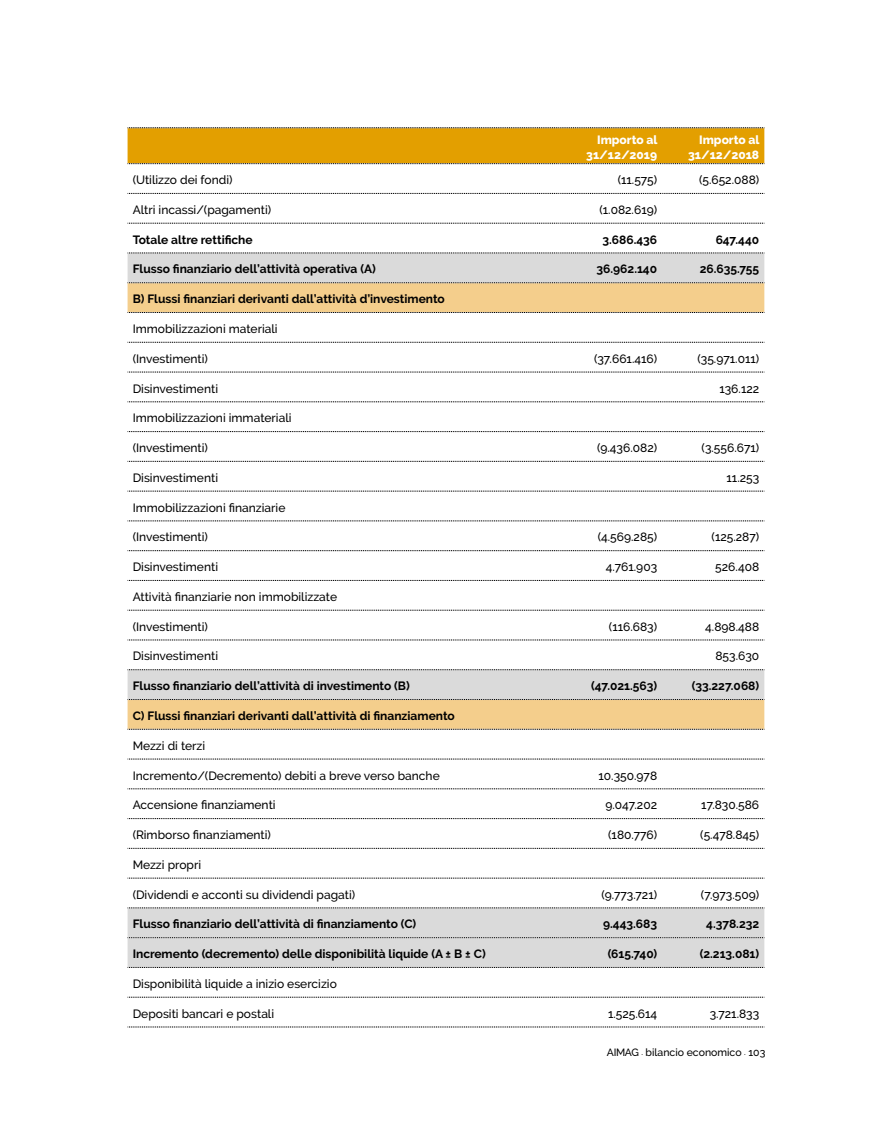
<style>
.page{position:relative;width:893px;height:1127px;background:#fff}
.page>*{position:absolute;margin:0;border:0;box-sizing:border-box;transform-origin:0 0}
.t1{font:500 12px "Raleway";color:#000}
.t2{font:700 12px "Raleway";color:#000}
.t3{font:800 12px/14.4px "Raleway";color:#fff;text-align:right}
.t4{font:500 10.5px "Raleway";color:#000}
.s1{font-size:4.5px}
</style>
<div class="page">
<svg style="left:128px;top:254px;width:636px;height:713px"></svg>
<svg style="left:128px;top:283px;width:636px;height:446px"></svg>
<svg style="left:128px;top:193px;width:637px;height:1px"></svg>
<svg style="left:128px;top:223px;width:637px;height:1px"></svg>
<svg style="left:128px;top:253px;width:637px;height:1px"></svg>
<svg style="left:128px;top:282px;width:637px;height:1px"></svg>
<svg style="left:128px;top:312px;width:637px;height:1px"></svg>
<svg style="left:128px;top:342px;width:637px;height:1px"></svg>
<svg style="left:128px;top:372px;width:637px;height:1px"></svg>
<svg style="left:128px;top:401px;width:637px;height:1px"></svg>
<svg style="left:128px;top:431px;width:637px;height:1px"></svg>
<svg style="left:128px;top:461px;width:637px;height:1px"></svg>
<svg style="left:128px;top:491px;width:637px;height:1px"></svg>
<svg style="left:128px;top:521px;width:637px;height:1px"></svg>
<svg style="left:128px;top:550px;width:637px;height:1px"></svg>
<svg style="left:128px;top:580px;width:637px;height:1px"></svg>
<svg style="left:128px;top:610px;width:637px;height:1px"></svg>
<svg style="left:128px;top:640px;width:637px;height:1px"></svg>
<svg style="left:128px;top:669px;width:637px;height:1px"></svg>
<svg style="left:128px;top:699px;width:637px;height:1px"></svg>
<svg style="left:128px;top:729px;width:637px;height:1px"></svg>
<svg style="left:128px;top:759px;width:637px;height:1px"></svg>
<svg style="left:128px;top:788px;width:637px;height:1px"></svg>
<svg style="left:128px;top:818px;width:637px;height:1px"></svg>
<svg style="left:128px;top:848px;width:637px;height:1px"></svg>
<svg style="left:128px;top:878px;width:637px;height:1px"></svg>
<svg style="left:128px;top:127px;width:637px;height:37px;background:#dd9d08"></svg>
<svg style="left:128px;top:907px;width:637px;height:1px"></svg>
<svg style="left:128px;top:937px;width:637px;height:1px"></svg>
<svg style="left:128px;top:967px;width:637px;height:1px"></svg>
<svg style="left:128px;top:997px;width:637px;height:1px"></svg>
<svg style="left:128px;top:1027px;width:637px;height:1px"></svg>
<p class="t3" style="left:586px;top:133px;width:73px">Importo al<br>31/12/2019</p>
<p class="t3" style="left:688px;top:133px;width:73px">Importo al<br>31/12/2018</p>
<p class="t1" style="left:133px;top:173px;width:101px">(Utilizzo dei fondi)</p>
<p class="t1" style="left:618px;top:173px;width:41px">(11.575)</p>
<p class="t1" style="left:699px;top:173px;width:62px">(5.652.088)</p>
<p class="t1" style="left:133px;top:203px;width:140px">Altri incassi/(pagamenti)</p>
<p class="t1" style="left:599px;top:203px;width:59px">(1.082.619)</p>
<p class="t2" style="left:133px;top:233px;width:122px">Totale altre rettifiche</p>
<p class="t2" style="left:602px;top:233px;width:56px">3.686.436</p>
<p class="t2" style="left:716px;top:233px;width:45px">647.440</p>
<p class="t2" style="left:133px;top:262px;width:245px">Flusso finanziario dell’attività operativa (A)</p>
<p class="t2" style="left:596px;top:262px;width:62px">36.962.140</p>
<p class="t2" style="left:700px;top:262px;width:61px">26.635.755</p>
<p class="t2" style="left:133px;top:292px;width:314px">B) Flussi finanziari derivanti dall’attività d’investimento</p>
<p class="t1" style="left:133px;top:322px;width:147px">Immobilizzazioni materiali</p>
<p class="t1" style="left:133px;top:352px;width:77px">(Investimenti)</p>
<p class="t1" style="left:594px;top:352px;width:65px">(37.661.416)</p>
<p class="t1" style="left:697px;top:352px;width:63px">(35.971.011)</p>
<p class="t1" style="left:133px;top:381px;width:87px">Disinvestimenti</p>
<p class="t1" style="left:719px;top:381px;width:41px">136.122</p>
<p class="t1" style="left:133px;top:411px;width:160px">Immobilizzazioni immateriali</p>
<p class="t1" style="left:133px;top:441px;width:77px">(Investimenti)</p>
<p class="t1" style="left:597px;top:441px;width:62px">(9.436.082)</p>
<p class="t1" style="left:702px;top:441px;width:59px">(3.556.671)</p>
<p class="t1" style="left:133px;top:471px;width:87px">Disinvestimenti</p>
<p class="t1" style="left:726px;top:471px;width:34px">11.253</p>
<p class="t1" style="left:133px;top:500px;width:154px">Immobilizzazioni finanziarie</p>
<p class="t1" style="left:133px;top:530px;width:77px">(Investimenti)</p>
<p class="t1" style="left:598px;top:530px;width:61px">(4.569.285)</p>
<p class="t1" style="left:712px;top:530px;width:49px">(125.287)</p>
<p class="t1" style="left:133px;top:560px;width:87px">Disinvestimenti</p>
<p class="t1" style="left:606px;top:560px;width:53px">4.761.903</p>
<p class="t1" style="left:715px;top:560px;width:45px">526.408</p>
<p class="t1" style="left:133px;top:590px;width:206px">Attività finanziarie non immobilizzate</p>
<p class="t1" style="left:133px;top:619px;width:77px">(Investimenti)</p>
<p class="t1" style="left:609px;top:619px;width:50px">(116.683)</p>
<p class="t1" style="left:705px;top:619px;width:56px">4.898.488</p>
<p class="t1" style="left:133px;top:649px;width:87px">Disinvestimenti</p>
<p class="t1" style="left:715px;top:649px;width:45px">853.630</p>
<p class="t2" style="left:133px;top:679px;width:279px">Flusso finanziario dell’attività di investimento (B)</p>
<p class="t2" style="left:591px;top:679px;width:68px">(47.021.563)</p>
<p class="t2" style="left:692px;top:679px;width:69px">(33.227.068)</p>
<p class="t2" style="left:133px;top:709px;width:324px">C) Flussi finanziari derivanti dall’attività di finanziamento</p>
<p class="t1" style="left:133px;top:738px;width:74px">Mezzi di terzi</p>
<p class="t1" style="left:133px;top:768px;width:309px">Incremento/(Decremento) debiti a breve verso banche</p>
<p class="t1" style="left:598px;top:768px;width:60px">10.350.978</p>
<p class="t1" style="left:133px;top:798px;width:144px">Accensione finanziamenti</p>
<p class="t1" style="left:605px;top:798px;width:53px">9.047.202</p>
<p class="t1" style="left:701px;top:798px;width:59px">17.830.586</p>
<p class="t1" style="left:133px;top:828px;width:140px">(Rimborso finanziamenti)</p>
<p class="t1" style="left:608px;top:828px;width:50px">(180.776)</p>
<p class="t1" style="left:700px;top:828px;width:60px">(5.478.845)</p>
<p class="t1" style="left:133px;top:857px;width:70px">Mezzi propri</p>
<p class="t1" style="left:133px;top:887px;width:224px">(Dividendi e acconti su dividendi pagati)</p>
<p class="t1" style="left:601px;top:887px;width:57px">(9.773.721)</p>
<p class="t1" style="left:701px;top:887px;width:60px">(7.973.509)</p>
<p class="t2" style="left:133px;top:917px;width:285px">Flusso finanziario dell’attività di finanziamento (C)</p>
<p class="t2" style="left:603px;top:917px;width:56px">9.443.683</p>
<p class="t2" style="left:706px;top:917px;width:54px">4.378.232</p>
<p class="t2" style="left:133px;top:947px;width:355px">Incremento (decremento) delle disponibilità liquide (A ± B ± C)</p>
<p class="t2" style="left:608px;top:947px;width:51px">(615.740)</p>
<p class="t2" style="left:700px;top:947px;width:61px">(2.213.081)</p>
<p class="t1" style="left:133px;top:977px;width:206px">Disponibilità liquide a inizio esercizio</p>
<p class="t1" style="left:133px;top:1006px;width:143px">Depositi bancari e postali</p>
<p class="t1" style="left:608px;top:1006px;width:51px">1.525.614</p>
<p class="t1" style="left:710px;top:1006px;width:51px">3.721.833</p>
<p class="t4" style="left:607px;top:1046px;width:160px">AIMAG <span class="s1">•</span> bilancio economico <span class="s1">•</span> 103</p>
</div>
